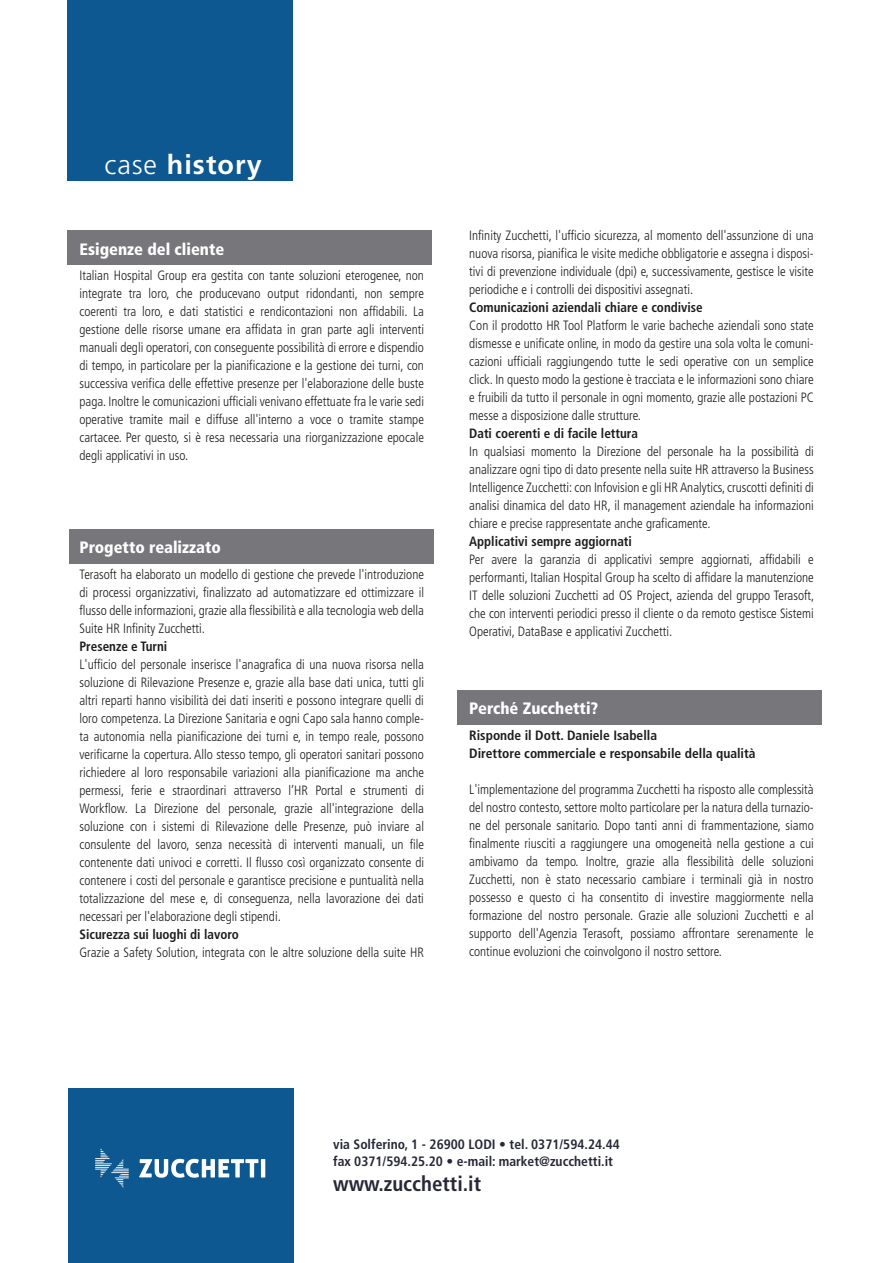
<style>
.page{position:relative;width:893px;height:1263px;background:#fff}
.page>*{position:absolute;margin:0;border:0;box-sizing:border-box;transform-origin:0 0}
.t1{font:700 27px "Frutiger";letter-spacing:.04em;color:#fff}
.t2{font:700 condensed 21px "Frutiger";color:#262838}
.t3{font:900 condensed 16.5px "Frutiger";color:#fff}
.t4{font:700 condensed 13.65px/16.4px "Frutiger";color:#262838}
.t5{font:300 condensed 13.5px/18px "Frutiger";color:#1d1d1b;text-align:justify}
.t6{font:700 condensed 13.5px/18px "Frutiger";color:#1d1d1b}
.s1{font-weight:300}
</style>
<div class="page">
<div style="left:68px;top:1088px;width:225px;height:175px;background:#0e5891"></div>
<svg style="left:139px;top:1159px;width:126px;height:19px"></svg>
<svg style="left:95px;top:1148px;width:34px;height:40px"></svg>
<div style="left:67px;top:0;width:225px;height:180px;background:#0e5891"></div>
<div style="left:67px;top:230px;width:365px;height:35px;background:#76767b"></div>
<div style="left:69px;top:529px;width:365px;height:35px;background:#76767b"></div>
<div style="left:457px;top:691px;width:365px;height:34px;background:#76767b"></div>
<h1 class="t1" style="left:104px;top:148px;width:159px"><span class="s1">case</span> history</h1>
<p class="t3" style="left:80px;top:239px;width:146px">Esigenze del cliente</p>
<p class="t5" style="left:80px;top:267px;width:346px">Italian Hospital Group era gestita con tante soluzioni eterogenee, non integrate tra loro, che producevano output ridondanti, non sempre coerenti tra loro, e dati statistici e rendicontazioni non affidabili. La gestione delle risorse umane era affidata in gran parte agli interventi manuali degli operatori, con conseguente possibilità di errore e dispendio di tempo, in particolare per la pianificazione e la gestione dei turni, con successiva verifica delle effettive presenze per l'elaborazione delle buste paga. Inoltre le comunicazioni ufficiali venivano effettuate fra le varie sedi operative tramite mail e diffuse all'interno a voce o tramite stampe cartacee. Per questo, si è resa necessaria una riorganizzazione epocale degli applicativi in uso.</p>
<p class="t3" style="left:80px;top:538px;width:143px">Progetto realizzato</p>
<p class="t5" style="left:80px;top:565px;width:346px">Terasoft ha elaborato un modello di gestione che prevede l'introduzione di processi organizzativi, finalizzato ad automatizzare ed ottimizzare il flusso delle informazioni, grazie alla flessibilità e alla tecnologia web della Suite HR Infinity Zucchetti.</p>
<p class="t6" style="left:80px;top:637px;width:89px">Presenze e Turni</p>
<p class="t5" style="left:80px;top:655px;width:346px">L'ufficio del personale inserisce l'anagrafica di una nuova risorsa nella soluzione di Rilevazione Presenze e, grazie alla base dati unica, tutti gli altri reparti hanno visibilità dei dati inseriti e possono integrare quelli di loro competenza. La Direzione Sanitaria e ogni Capo sala hanno comple&shy;ta autonomia nella pianificazione dei turni e, in tempo reale, possono verificarne la copertura. Allo stesso tempo, gli operatori sanitari possono richiedere al loro responsabile variazioni alla pianificazione ma anche permessi, ferie e straordinari attraverso l’HR Portal e strumenti di Workflow. La Direzione del personale, grazie all'integrazione della soluzione con i sistemi di Rilevazione delle Presenze, può inviare al consulente del lavoro, senza necessità di interventi manuali, un file contenente dati univoci e corretti. Il flusso così organizzato consente di contenere i costi del personale e garantisce precisione e puntualità nella totalizzazione del mese e, di conseguenza, nella lavorazione dei dati necessari per l'elaborazione degli stipendi.</p>
<p class="t6" style="left:80px;top:925px;width:161px">Sicurezza sui luoghi di lavoro</p>
<p class="t5" style="left:80px;top:943px;width:346px">Grazie a Safety Solution, integrata con le altre soluzione della suite HR</p>
<p class="t5" style="left:469px;top:227px;width:346px">Infinity Zucchetti, l'ufficio sicurezza, al momento dell'assunzione di una nuova risorsa, pianifica le visite mediche obbligatorie e assegna i disposi&shy;tivi di prevenzione individuale (dpi) e, successivamente, gestisce le visite periodiche e i controlli dei dispositivi assegnati.</p>
<p class="t6" style="left:469px;top:298px;width:235px">Comunicazioni aziendali chiare e condivise</p>
<p class="t5" style="left:469px;top:317px;width:346px">Con il prodotto HR Tool Platform le varie bacheche aziendali sono state dismesse e unificate online, in modo da gestire una sola volta le comuni&shy;cazioni ufficiali raggiungendo tutte le sedi operative con un semplice click. In questo modo la gestione è tracciata e le informazioni sono chiare e fruibili da tutto il personale in ogni momento, grazie alle postazioni PC messe a disposizione dalle strutture.</p>
<p class="t6" style="left:469px;top:424px;width:170px">Dati coerenti e di facile lettura</p>
<p class="t5" style="left:469px;top:443px;width:346px">In qualsiasi momento la Direzione del personale ha la possibilità di analizzare ogni tipo di dato presente nella suite HR attraverso la Business Intelligence Zucchetti: con Infovision e gli HR Analytics, cruscotti definiti di analisi dinamica del dato HR, il management aziendale ha informazioni chiare e precise rappresentate anche graficamente.</p>
<p class="t6" style="left:469px;top:532px;width:164px">Applicativi sempre aggiornati</p>
<p class="t5" style="left:469px;top:551px;width:347px">Per avere la garanzia di applicativi sempre aggiornati, affidabili e performanti, Italian Hospital Group ha scelto di affidare la manutenzione IT delle soluzioni Zucchetti ad OS Project, azienda del gruppo Terasoft, che con interventi periodici presso il cliente o da remoto gestisce Sistemi Operativi, DataBase e applicativi Zucchetti.</p>
<p class="t3" style="left:469px;top:699px;width:131px">Perché Zucchetti?</p>
<p class="t6" style="left:469px;top:726px;width:288px">Risponde il Dott. Daniele Isabella<br>Direttore commerciale e responsabile della qualità</p>
<p class="t5" style="left:469px;top:780px;width:346px">L'implementazione del programma Zucchetti ha risposto alle complessità del nostro contesto, settore molto particolare per la natura della turnazio&shy;ne del personale sanitario. Dopo tanti anni di frammentazione, siamo finalmente riusciti a raggiungere una omogeneità nella gestione a cui ambivamo da tempo. Inoltre, grazie alla flessibilità delle soluzioni Zucchetti, non è stato necessario cambiare i terminali già in nostro possesso e questo ci ha consentito di investire maggiormente nella formazione del nostro personale. Grazie alle soluzioni Zucchetti e al supporto dell'Agenzia Terasoft, possiamo affrontare serenamente le continue evoluzioni che coinvolgono il nostro settore.</p>
<p class="t4" style="left:333px;top:1136px;width:288px">via Solferino, 1 - 26900 LODI • tel. 0371/594.24.44 fax 0371/594.25.20 • e-mail: market@zucchetti.it</p>
<h2 class="t2" style="left:333px;top:1171px;width:149px">www.zucchetti.it</h2>
</div>
